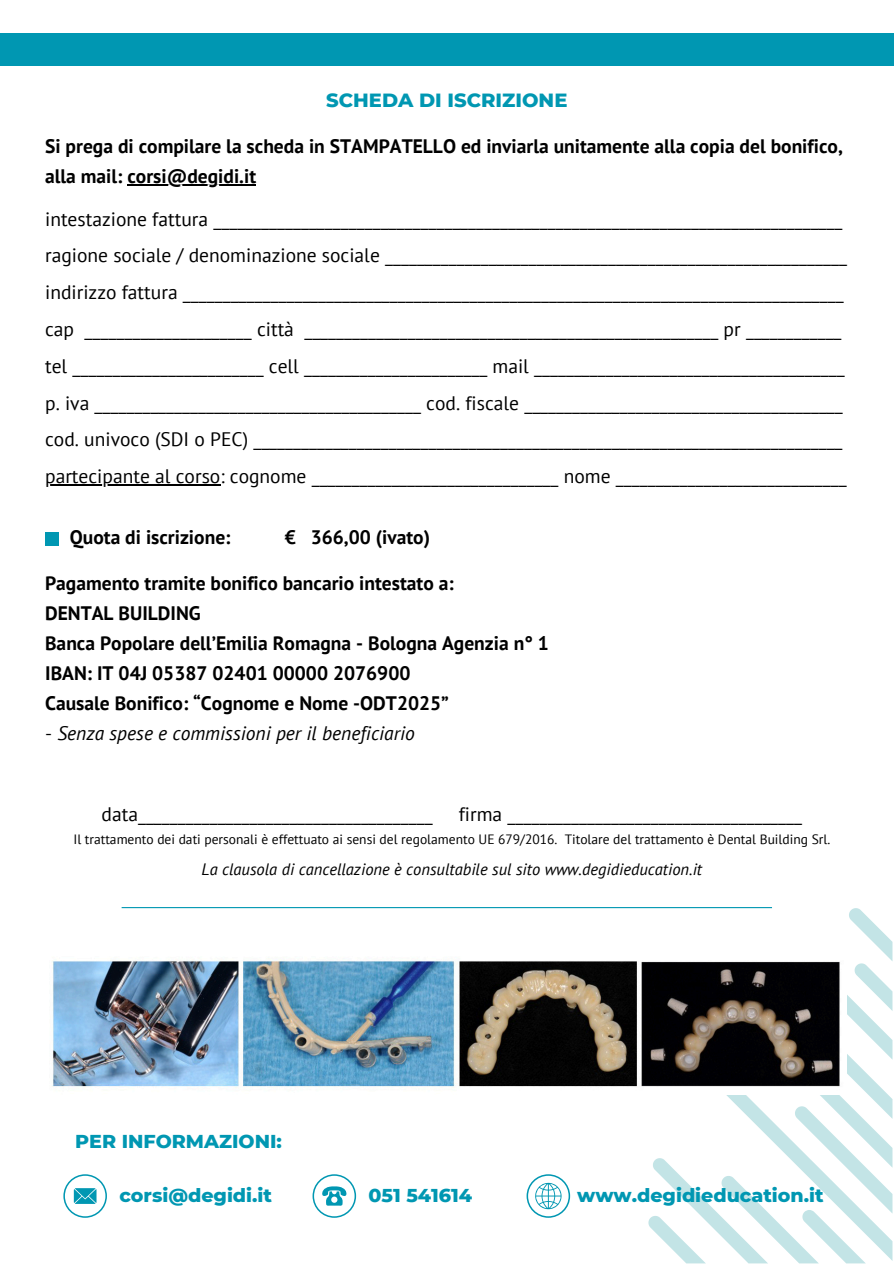
<style>
.page{position:relative;width:894px;height:1264px;background:#fff}
.page>*{position:absolute;margin:0;border:0;box-sizing:border-box;transform-origin:0 0}
.t1{font:19.5px/36.8px "PT Sans";color:#000}
.t2{font:700 19.5px/30px "PT Sans";color:#000}
.t3{font:italic 19.5px "PT Sans";color:#000}
.t4{font:800 19.5px "Montserrat";color:#0097b2}
.t5{font:800 19.05px "Montserrat";color:#0097b2}
.t6{font:italic 16.5px "PT Sans";color:#000}
.t7{font:13.5px "PT Sans";color:#000}
.s1{font-style:normal}
</style>
<div class="page">
<div style="left:0;top:34px;width:893px;height:32px;background:#0097b2"></div>
<svg style="left:526px;top:1174px;width:44px;height:43px"></svg>
<svg style="left:312px;top:1174px;width:44px;height:43px"></svg>
<svg style="left:63px;top:1174px;width:44px;height:43px"></svg>
<hr style="left:127px;top:184px;width:129px;height:2px;background:#000">
<hr style="left:45px;top:484px;width:175px;height:2px;background:#000">
<div style="left:45px;top:533px;width:13px;height:13px;background:#0097b2"></div>
<svg style="left:648px;top:908px;width:244px;height:355px"></svg>
<hr style="left:122px;top:907px;width:649px;height:1px;background:#0097b2">
<img style="left:52px;top:952px;width:794px;height:142px">
<p class="t4" style="left:326px;top:88px;width:243px">SCHEDA DI ISCRIZIONE</p>
<h1 class="t2" style="left:45px;top:131px;width:799px">Si prega di compilare la scheda in STAMPATELLO ed inviarla unitamente alla copia del bonifico, alla mail: corsi@degidi.it</h1>
<h2 class="t1" style="left:45px;top:200px;width:798px">intestazione fattura _______________________________________________________________________________</h2>
<h3 class="t1" style="left:45px;top:237px;width:803px">ragione sociale / denominazione sociale __________________________________________________________ indirizzo fattura ___________________________________________________________________________________ cap _____________________ città ____________________________________________________ pr ____________ tel ________________________ cell _______________________ mail _______________________________________ p. iva _________________________________________ cod. fiscale ________________________________________ cod. univoco (SDI o PEC) __________________________________________________________________________</h3>
<h2 class="t1" style="left:45px;top:457px;width:803px">partecipante al corso: cognome _______________________________ nome _____________________________</h2>
<h2 class="t2" style="left:70px;top:521px;width:162px">Quota di iscrizione:</h2>
<h2 class="t2" style="left:285px;top:521px;width:147px">€ 366,00 (ivato)</h2>
<h2 class="t2" style="left:45px;top:567px;width:505px">Pagamento tramite bonifico bancario intestato a:<br>DENTAL BUILDING<br>Banca Popolare dell’Emilia Romagna - Bologna Agenzia n° 1</h2>
<h3 class="t2" style="left:45px;top:657px;width:405px">IBAN: IT 04J 05387 02401 00000 2076900<br>Causale Bonifico: “Cognome e Nome -ODT2025”</h3>
<h3 class="t3" style="left:45px;top:720px;width:371px"><span class="s1">-</span> Senza spese e commissioni per il beneficiario</h3>
<h3 class="t1" style="left:101px;top:795px;width:332px">data_____________________________________</h3>
<h3 class="t1" style="left:458px;top:795px;width:345px">firma _____________________________________</h3>
<h3 class="t7" style="left:73px;top:830px;width:758px">Il trattamento dei dati personali è effettuato ai sensi del regolamento UE 679/2016. Titolare del trattamento è Dental Building Srl.</h3>
<p class="t6" style="left:201px;top:858px;width:502px">La clausola di cancellazione è consultabile sul sito www.degidieducation.it</p>
<h4 class="t5" style="left:75px;top:1129px;width:208px">PER INFORMAZIONI:</h4>
<p class="t5" style="left:119px;top:1183px;width:154px">corsi@degidi.it</p>
<p class="t5" style="left:368px;top:1183px;width:105px">051 541614</p>
<p class="t5" style="left:577px;top:1183px;width:248px">www.degidieducation.it</p>
</div>
